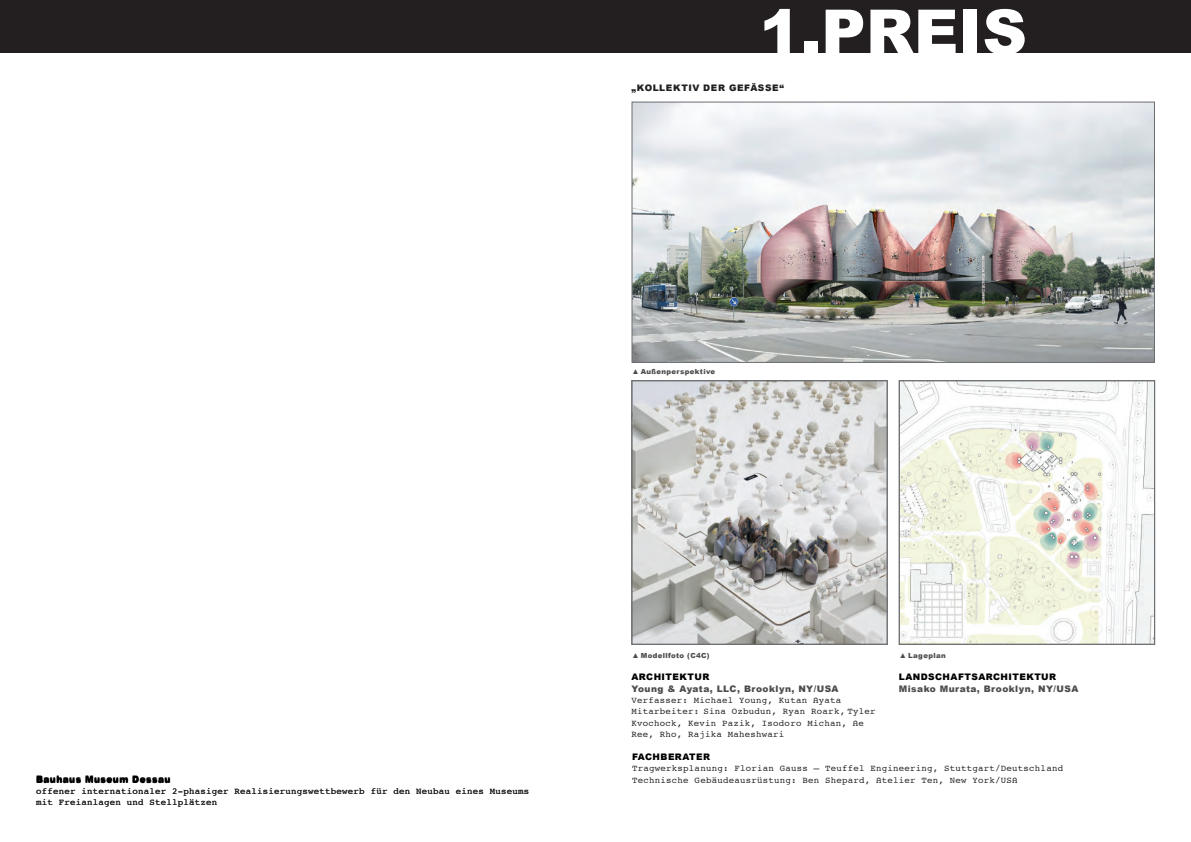
<style>
.page{position:relative;width:1191px;height:842px;background:#fff}
.page>*{position:absolute;margin:0;border:0;box-sizing:border-box;transform-origin:0 0}
.t1{font:900 61.7px "Arial";color:#fff}
.t2{font:9px/11.3px "Dessau Courier";letter-spacing:.03em;color:#231f20}
.t3{font:900 9px "Arial";letter-spacing:.05em;color:#000}
.t4{font:900 9px "Arial";letter-spacing:.05em;color:#4b4c4d}
.t5{font:900 9px "Arial";letter-spacing:.07em;color:#231f20}
.t6{font:900 7px "Arial";letter-spacing:.05em;color:#4b4c4d}
</style>
<div class="page">
<div style="left:0;top:0;width:1191px;height:53px;background:#231f20"></div>
<img style="left:633px;top:104px;width:520px;height:257px">
<div style="left:631px;top:102px;width:524px;height:261px;border:1px solid #6c6d70"></div>
<img style="left:633px;top:382px;width:252px;height:261px">
<img style="left:901px;top:382px;width:252px;height:261px">
<div style="left:631px;top:380px;width:256px;height:265px;border:1px solid #6c6d70"></div>
<div style="left:899px;top:380px;width:256px;height:265px;border:1px solid #6c6d70"></div>
<h1 class="t1" style="left:759px;top:-13px;width:269px">1.PREIS</h1>
<p class="t5" style="left:631px;top:81px;width:154px">„KOLLEKTIV DER GEFÄSSE“</p>
<p class="t6" style="left:632px;top:367px;width:84px">▲ Außenperspektive</p>
<p class="t6" style="left:632px;top:650px;width:79px">▲ Modellfoto (C4C)</p>
<p class="t3" style="left:631px;top:671px;width:79px">ARCHITEKTUR</p>
<p class="t4" style="left:631px;top:682px;width:209px">Young &amp; Ayata, LLC, Brooklyn, NY/USA</p>
<p class="t2" style="left:631px;top:695px;width:246px">Verfasser: Michael Young, Kutan Ayata Mitarbeiter: Sina Ozbudun, Ryan Roark, Tyler Kvochock, Kevin Pazik, Isodoro Michan, Ae Ree, Rho, Rajika Maheshwari</p>
<p class="t6" style="left:899px;top:650px;width:48px">▲ Lageplan</p>
<p class="t3" style="left:899px;top:671px;width:159px">LANDSCHAFTSARCHITEKTUR</p>
<p class="t4" style="left:899px;top:682px;width:181px">Misako Murata, Brooklyn, NY/USA</p>
<p class="t3" style="left:632px;top:750px;width:79px">FACHBERATER</p>
<p class="t2" style="left:632px;top:763px;width:432px">Tragwerksplanung: Florian Gauss – Teuffel Engineering, Stuttgart/Deutschland</p>
<p class="t3" style="left:36px;top:773px;width:136px">Bauhaus Museum Dessau</p>
<p class="t2" style="left:632px;top:774px;width:387px">Technische Gebäudeausrüstung: Ben Shepard, Atelier Ten, New York/USA</p>
<p class="t2" style="left:36px;top:786px;width:495px">offener internationaler 2-phasiger Realisierungswettbewerb für den Neubau eines Museums mit Freianlagen und Stellplätzen</p>
</div>
